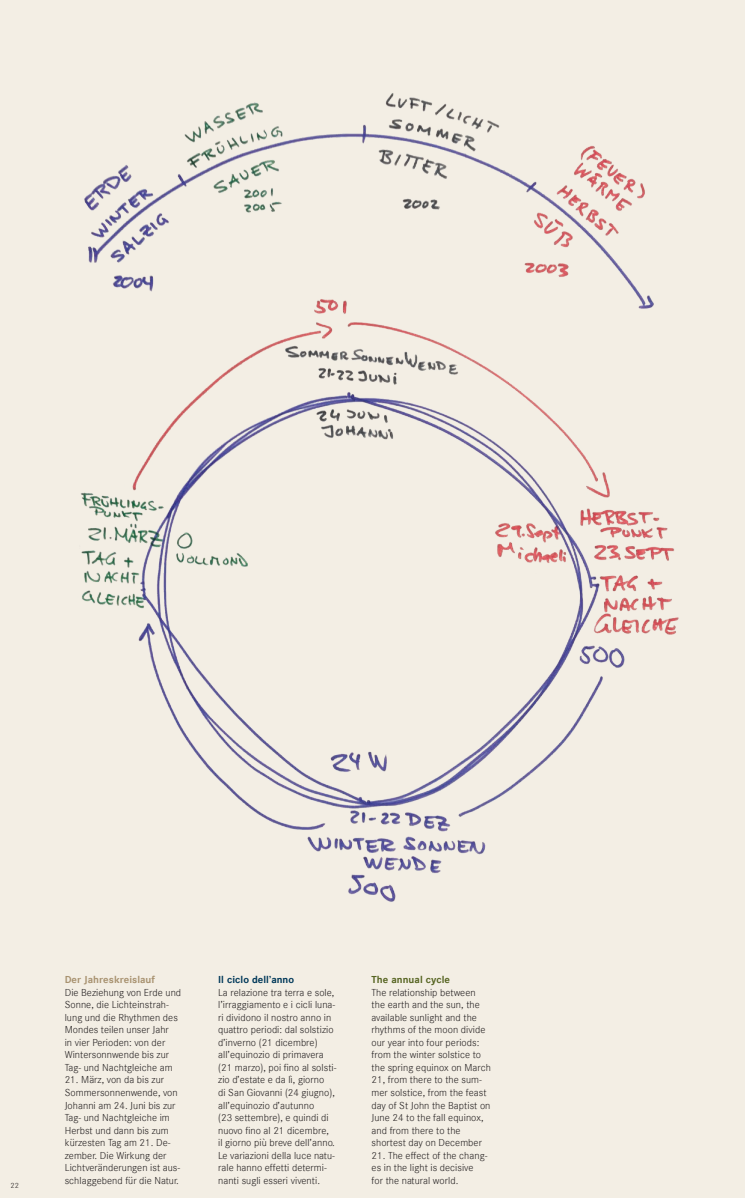
<style>
.page{position:relative;width:745px;height:1198px;background:#fff}
.page>*{position:absolute;margin:0;border:0;box-sizing:border-box;transform-origin:0 0}
.t1{font:300 10px/12.5px "Corporate S";letter-spacing:.005em;color:#231f20}
.t2{font:700 10px "Corporate S";letter-spacing:.005em;color:#a89270}
.t3{font:700 10px "Corporate S";letter-spacing:.005em;color:#003859}
.t4{font:700 10px "Corporate S";letter-spacing:.005em;color:#566421}
.t5{font:300 7.5px "Corporate S";color:#231f20}
</style>
<div class="page">
<div style="left:0;top:0;width:744px;height:1198px;background:#f3eee4"></div>
<img style="left:81px;top:93px;width:598px;height:809px">
<p class="t5" style="left:11px;top:1180px;width:10px">22</p>
<p class="t2" style="left:65px;top:973px;width:92px">Der Jahreskreislauf</p>
<p class="t1" style="left:65px;top:986px;width:118px">Die Beziehung von Erde und<br>Sonne, die Lichteinstrah&shy;lung und die Rhythmen des<br>Mondes teilen unser Jahr<br>in vier Perioden: von der<br>Wintersonnwende bis zur<br>Tag- und Nachtgleiche am</p>
<p class="t1" style="left:65px;top:1073px;width:117px">21. März, von da bis zur<br>Sommersonnenwende, von<br>Johanni am 24. Juni bis zur<br>Tag- und Nachtgleiche im<br>Herbst und dann bis zum kürzesten Tag am 21. De&shy;zember. Die Wirkung der<br>Lichtveränderungen ist aus&shy;schlaggebend für die Natur.</p>
<p class="t3" style="left:218px;top:973px;width:77px">Il ciclo dell’anno</p>
<p class="t1" style="left:218px;top:986px;width:120px">La relazione tra terra e sole, l’irraggiamento e i cicli luna&shy;ri dividono il nostro anno in quattro periodi: dal solstizio d’inverno (21 dicembre) all’equinozio di primavera (21 marzo), poi fino al solsti&shy;zio d’estate e da lì, giorno<br>di San Giovanni (24 giugno), all’equinozio d’autunno<br>(23 settembre), e quindi di nuovo fino al 21 dicembre,<br>il giorno più breve dell’anno.<br>Le variazioni della luce natu&shy;rale hanno effetti determi&shy;nanti sugli esseri viventi.</p>
<p class="t4" style="left:371px;top:973px;width:80px">The annual cycle</p>
<p class="t1" style="left:371px;top:986px;width:121px">The relationship between the earth and the sun, the available sunlight and the rhythms of the moon divide our year into four periods: from the winter solstice to the spring equinox on March<br>21, from there to the sum&shy;mer solstice, from the feast day of St John the Baptist on<br>June 24 to the fall equinox, and from there to the shortest day on December</p>
<p class="t1" style="left:371px;top:1149px;width:117px">21. The effect of the chang&shy;es in the light is decisive<br>for the natural world.</p>
</div>
